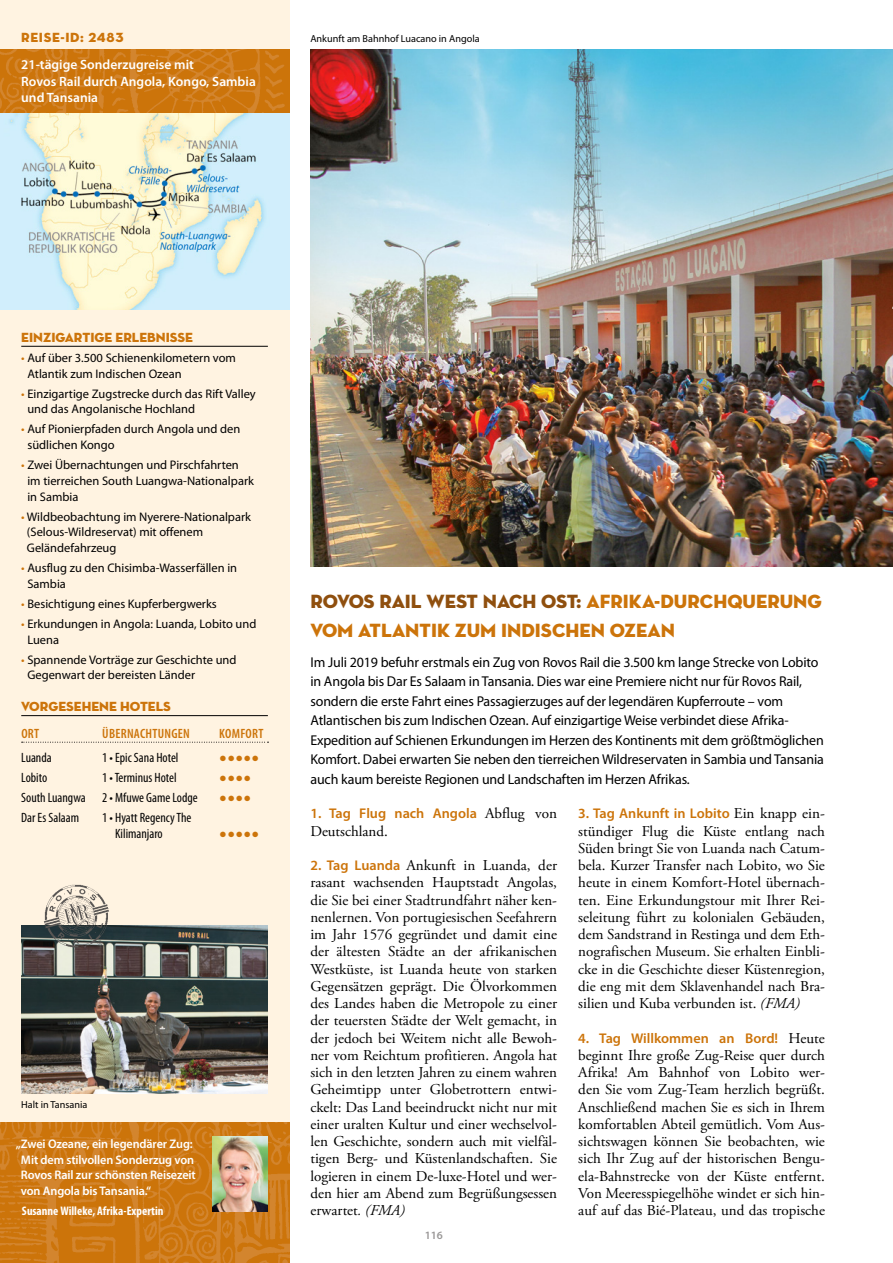
<style>
.page{position:relative;width:893px;height:1263px;background:#fff}
.page>*{position:absolute;margin:0;border:0;box-sizing:border-box;transform-origin:0 0}
.t1{font:19.5px/28.8px "Neutra Disp Titling";color:#cc740a}
.t2{font:15px/17.2px "Adobe Garamond Pro";color:#000;text-align:justify}
.t3{font:14.25px/19.5px "Myriad Pro";letter-spacing:-.01em;color:#000}
.t4{font:600 14.1px "Myriad Pro";color:#cc740a}
.t5{font:condensed 13.5px/15.8px "Myriad Pro";color:#000}
.t6{font:600 13.5px/16.5px "Myriad Pro";color:#fff}
.t7{font:13.5px "Neutra Disp Titling";color:#cc740a}
.t8{font:600 condensed 13.5px "Myriad Pro";letter-spacing:.02em;color:#cc740a}
.t9{font:13.5px "Neutra Disp Titling";letter-spacing:.05em;color:#cc740a}
.t10{font:12.75px "Arial";color:#cc740a}
.t11{font:12.45px/15.8px "Myriad Pro";color:#000}
.t12{font:600 12.45px/15.8px "Myriad Pro";letter-spacing:-.01em;color:#fff}
.t13{font:700 condensed 12.45px "Myriad Pro";color:#fff}
.t14{font:600 11.25px "Myriad Pro";color:#9a9897}
.t15{font:10.2px "Myriad Pro";color:#000}
.s1{color:#cc740a}
.s2{color:#8f4f0e}
.s3{font-family:"Adobe Garamond Pro";font-weight:400;font-size:15px;color:#000}
.s4{font-family:"Myriad Pro";font-weight:600;font-size:14.1px;color:#cc740a}
.s5{font-style:italic}
</style>
<div class="page">
<div style="left:0;top:0;width:289px;height:1263px;background:#fff3e1"></div>
<img style="left:0;top:49px;width:289px;height:261px">
<hr style="left:21px;top:346px;width:247px;height:1px;background:#000">
<hr style="left:21px;top:715px;width:247px;height:1px;background:#000">
<svg style="left:22px;top:742px;width:246px;height:1px"></svg>
<img style="left:0;top:1123px;width:289px;height:140px">
<img style="left:310px;top:49px;width:583px;height:517px">
<img style="left:21px;top:926px;width:247px;height:167px">
<img style="left:42px;top:884px;width:70px;height:66px">
<img style="left:213px;top:1136px;width:55px;height:75px">
<p class="t9" style="left:21px;top:29px;width:104px">REISE-ID: 2483</p>
<p class="t6" style="left:21px;top:57px;width:236px">21-tägige Sonderzugreise mit<br>Rovos Rail durch Angola, Kongo, Sambia und Tansania</p>
<p class="t15" style="left:310px;top:33px;width:171px">Ankunft am Bahnhof Luacano in Angola</p>
<p class="t7" style="left:21px;top:329px;width:173px">EINZIGARTIGE ERLEBNISSE</p>
<p class="t11" style="left:27px;top:350px;width:210px;text-indent:-6px"><span class="s1">•</span> Auf über 3.500 Schienenkilometern vom<br>Atlantik zum Indischen Ozean</p>
<p class="t11" style="left:27px;top:386px;width:230px;text-indent:-6px"><span class="s1">•</span> Einzigartige Zugstrecke durch das Rift Valley und das Angolanische Hochland</p>
<p class="t11" style="left:27px;top:421px;width:214px;text-indent:-6px"><span class="s1">•</span> Auf Pionierpfaden durch Angola und den südlichen Kongo</p>
<p class="t11" style="left:27px;top:457px;width:228px;text-indent:-6px"><span class="s1">•</span> Zwei Übernachtungen und Pirschfahrten im tierreichen South Luangwa-Nationalpark in Sambia</p>
<p class="t11" style="left:27px;top:509px;width:226px;text-indent:-6px"><span class="s1">•</span> Wildbeobachtung im Nyerere-Nationalpark (Selous-Wildreservat) mit offenem<br>Geländefahrzeug</p>
<p class="t11" style="left:27px;top:560px;width:211px;text-indent:-6px"><span class="s1">•</span> Ausflug zu den Chisimba-Wasserfällen in<br>Sambia</p>
<p class="t11" style="left:21px;top:596px;width:197px"><span class="s1">•</span> Besichtigung eines Kupferbergwerks</p>
<p class="t11" style="left:27px;top:616px;width:230px;text-indent:-6px"><span class="s1">•</span> Erkundungen in Angola: Luanda, Lobito und<br>Luena</p>
<p class="t11" style="left:27px;top:652px;width:211px;text-indent:-6px"><span class="s1">•</span> Spannende Vorträge zur Geschichte und<br>Gegenwart der bereisten Länder</p>
<p class="t7" style="left:21px;top:698px;width:151px">VORGESEHENE HOTELS</p>
<p class="t8" style="left:21px;top:726px;width:19px">ORT</p>
<p class="t8" style="left:102px;top:726px;width:89px">ÜBERNACHTUNGEN</p>
<p class="t8" style="left:219px;top:726px;width:46px">KOMFORT</p>
<p class="t5" style="left:21px;top:750px;width:32px">Luanda</p>
<p class="t5" style="left:102px;top:750px;width:78px">1 • Epic Sana Hotel</p>
<p class="t10" style="left:219px;top:749px;width:42px">●●●●●</p>
<p class="t5" style="left:21px;top:770px;width:27px">Lobito</p>
<p class="t5" style="left:102px;top:770px;width:76px">1 •Terminus Hotel</p>
<p class="t10" style="left:219px;top:769px;width:33px">●●●●</p>
<p class="t5" style="left:21px;top:790px;width:178px">South Luangwa 2 • Mfuwe Game Lodge</p>
<p class="t10" style="left:219px;top:789px;width:33px">●●●●</p>
<p class="t5" style="left:21px;top:810px;width:59px">Dar Es Salaam</p>
<p class="t5" style="left:115px;top:810px;width:78px;text-indent:-13px">1 • Hyatt RegencyThe<br>Kilimanjaro</p>
<p class="t10" style="left:219px;top:825px;width:42px">●●●●●</p>
<p class="t15" style="left:21px;top:1098px;width:68px">Halt in Tansania</p>
<p class="t12" style="left:21px;top:1136px;width:176px;text-indent:-5px">„Zwei Ozeane, ein legendärer Zug:<br>Mit dem stilvollen Sonderzug von<br>Rovos Rail zur schönsten Reisezeit von Angola bis Tansania.“</p>
<p class="t13" style="left:22px;top:1204px;width:143px">Susanne Willeke, Afrika-Expertin</p>
<h1 class="t1" style="left:310px;top:587px;width:513px"><span class="s2">ROVOS RAIL WEST NACH OST:</span> AFRIKA-DURCHQUERUNG<br>VOM ATLANTIK ZUM INDISCHEN OZEAN</h1>
<p class="t3" style="left:310px;top:653px;width:515px">Im Juli 2019 befuhr erstmals ein Zug von Rovos Rail die 3.500 km lange Strecke von Lobito in Angola bis Dar Es Salaam in Tansania. Dies war eine Premiere nicht nur für Rovos Rail, sondern die erste Fahrt eines Passagierzuges auf der legendären Kupferroute – vom Atlantischen bis zum Indischen Ozean. Auf einzigartige Weise verbindet diese Afrika-Expedition auf Schienen Erkundungen im Herzen des Kontinents mit dem größtmöglichen Komfort. Dabei erwarten Sie neben den tierreichen Wildreservaten in Sambia und Tansania auch kaum bereiste Regionen und Landschaften im Herzen Afrikas.</p>
<p class="t4" style="left:310px;top:806px;width:248px">1. Tag Flug nach Angola <span class="s3">Abflug von</span></p>
<p class="t2" style="left:310px;top:823px;width:79px">Deutschland.</p>
<p class="t2" style="left:310px;top:857px;width:248px"><span class="s4">2. Tag Luanda</span> Ankunft in Luanda, der rasant wachsenden Hauptstadt Angolas, die Sie bei einer Stadtrundfahrt näher ken&shy;nenlernen. Von portugiesischen Seefahrern im Jahr 1576 gegründet und damit eine der ältesten Städte an der afrikanischen Westküste, ist Luanda heute von starken Gegensätzen geprägt. Die Ölvorkommen des Landes haben die Metropole zu einer der teuersten Städte der Welt gemacht, in der jedoch bei Weitem nicht alle Bewoh&shy;ner vom Reichtum profitieren. Angola hat sich in den letzten Jahren zu einem wahren Geheimtipp unter Globetrottern entwi&shy;ckelt: Das Land beeindruckt nicht nur mit einer uralten Kultur und einer wechselvol&shy;len Geschichte, sondern auch mit vielfäl&shy;tigen Berg- und Küstenlandschaften. Sie logieren in einem De-luxe-Hotel und wer&shy;den hier am Abend zum Begrüßungsessen erwartet<span class="s5">. (FMA)</span></p>
<p class="t4" style="left:578px;top:806px;width:248px">3. Tag Ankunft in Lobito <span class="s3">Ein knapp ein-</span></p>
<p class="t2" style="left:578px;top:823px;width:248px">stündiger Flug die Küste entlang nach Süden bringt Sie von Luanda nach Catum&shy;bela. Kurzer Transfer nach Lobito, wo Sie heute in einem Komfort-Hotel übernach&shy;ten. Eine Erkundungstour mit Ihrer Rei&shy;seleitung führt zu kolonialen Gebäuden, dem Sandstrand in Restinga und dem Eth&shy;nografischen Museum. Sie erhalten Einbli&shy;cke in die Geschichte dieser Küstenregion, die eng mit dem Sklavenhandel nach Bra&shy;silien und Kuba verbunden ist. <span class="s5">(FMA)</span></p>
<p class="t4" style="left:578px;top:1030px;width:248px">4. Tag Willkommen an Bord! <span class="s3">Heute</span></p>
<p class="t2" style="left:578px;top:1047px;width:248px">beginnt Ihre große Zug-Reise quer durch Afrika! Am Bahnhof von Lobito wer&shy;den Sie vom Zug-Team herzlich begrüßt.<br>Anschließend machen Sie es sich in Ihrem komfortablen Abteil gemütlich. Vom Aus&shy;sichtswagen können Sie beobachten, wie sich Ihr Zug auf der historischen Bengu&shy;ela-Bahnstrecke von der Küste entfernt.<br>Von Meeresspiegelhöhe windet er sich hin&shy;auf auf das Bié-Plateau, und das tropische</p>
<p class="t14" style="left:425px;top:1229px;width:20px">116</p>
</div>
